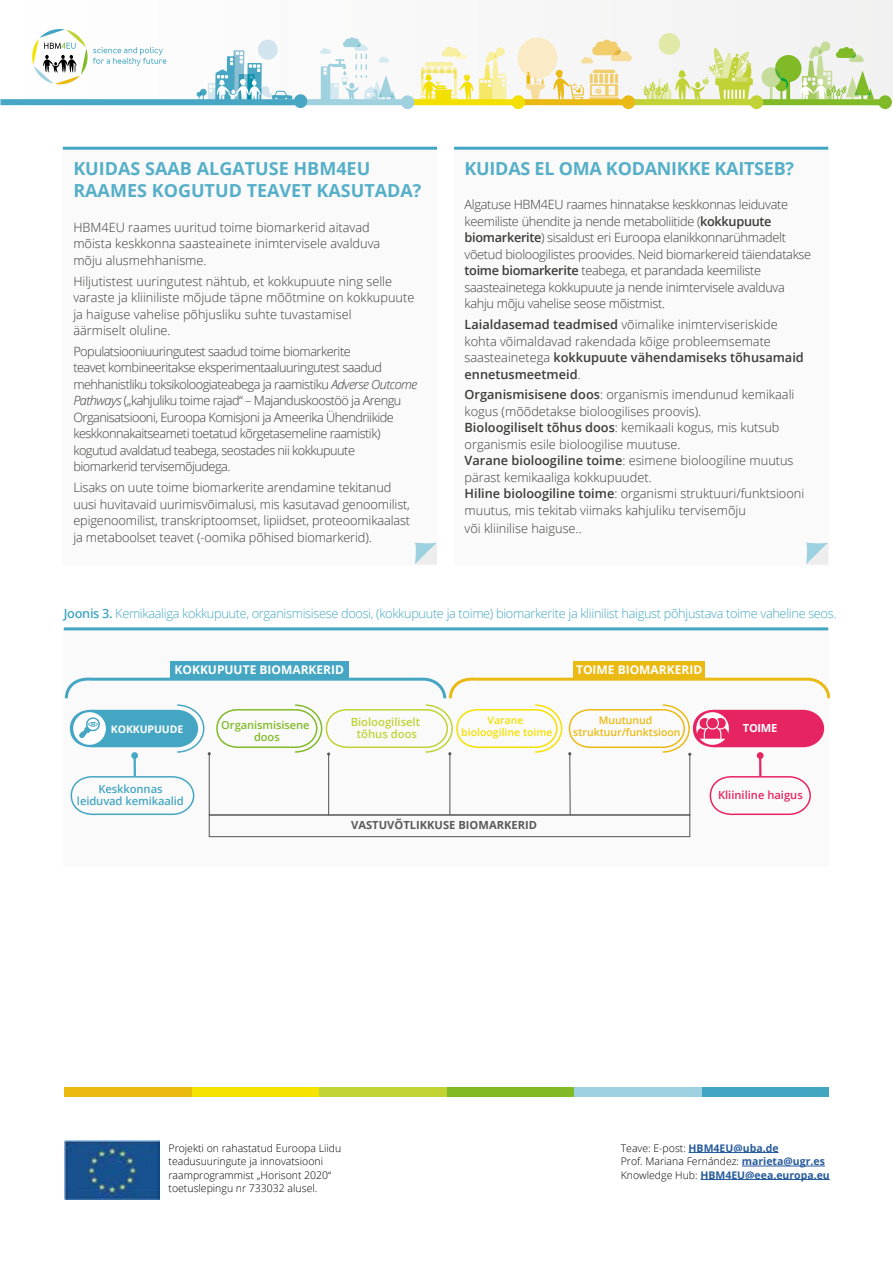
<style>
.page{position:relative;width:893px;height:1263px;background:#fff}
.page>*{position:absolute;margin:0;border:0;box-sizing:border-box;transform-origin:0 0}
.t1{font:700 18px/22.5px "Open Sans";color:#55afc8}
.t2{font:300 12.75px/16.5px "Open Sans";letter-spacing:-.01em;color:#3c3c3b}
.t3{font:300 12.75px/16.5px "Open Sans";letter-spacing:-.04em;color:#3c3c3b}
.t4{font:300 12.75px "Open Sans";letter-spacing:-.025em;color:#42a6c2}
.t5{font:700 12px "Open Sans";color:#fff}
.t6{font:600 11.25px/12px "Open Sans";letter-spacing:-.01em;color:#45a6c3;text-align:center}
.t7{font:600 11.25px/12px "Open Sans";color:#c1d235;text-align:center}
.t8{font:700 11.1px "Open Sans";color:#5b5a5a}
.t9{font:600 11.1px/12.5px "Open Sans";letter-spacing:-.005em;color:#80ba27;text-align:center}
.t10{font:600 11.1px "Open Sans";color:#e72462}
.t11{font:700 11.1px "Open Sans";letter-spacing:-.03em;color:#fff}
.t12{font:300 10.5px/13.5px "Open Sans";color:#000}
.t13{font:600 10.5px/12px "Open Sans";color:#ebba12;text-align:center}
.t14{font:600 10.5px/12px "Open Sans";color:#f4e100;text-align:center}
.t15{font:700 10.5px "Open Sans";letter-spacing:-.01em;color:#fff}
.s1{font-style:italic}
.s2{font-weight:600}
.s3{font-weight:700;color:#275b9b}
</style>
<div class="page">
<div style="left:63px;top:148px;width:374px;height:418px;background:#fafafa"></div>
<hr style="left:63px;top:147px;width:374px;height:3px;background:#42a6c2">
<svg style="left:415px;top:542px;width:22px;height:22px"></svg>
<div style="left:454px;top:148px;width:374px;height:418px;background:#fafafa"></div>
<hr style="left:454px;top:147px;width:374px;height:3px;background:#42a6c2">
<svg style="left:806px;top:542px;width:22px;height:22px"></svg>
<div style="left:64px;top:629px;width:765px;height:237px;background:#fafafa"></div>
<hr style="left:64px;top:627px;width:764px;height:3px;background:#42a6c2">
<div style="left:209px;top:814px;width:481px;height:23px;border:1px solid #5b5a5a"></div>
<div style="left:170px;top:662px;width:178px;height:17px;background:#45a6c3"></div>
<svg style="left:64px;top:676px;width:766px;height:140px"></svg>
<div style="left:573px;top:662px;width:132px;height:17px;background:#ebba12"></div>
<img style="left:64px;top:1141px;width:96px;height:58px">
<div style="left:702px;top:1087px;width:127px;height:10px;background:#42a6c2"></div>
<div style="left:574px;top:1087px;width:128px;height:10px;background:#9ed1e0"></div>
<div style="left:446px;top:1087px;width:128px;height:10px;background:#80ba26"></div>
<div style="left:319px;top:1087px;width:127px;height:10px;background:#c2d433"></div>
<div style="left:191px;top:1087px;width:128px;height:10px;background:#f5e300"></div>
<div style="left:64px;top:1087px;width:127px;height:10px;background:#ebba0f"></div>
<hr style="left:689px;top:1152px;width:90px;height:1px;background:#275b9b">
<hr style="left:742px;top:1166px;width:83px;height:1px;background:#275b9b">
<hr style="left:700px;top:1179px;width:130px;height:1px;background:#275b9b">
<div style="left:0;top:0;width:893px;height:101px;background:#f8f8f8"></div>
<svg style="left:420px;top:47px;width:86px;height:52px"></svg>
<svg style="left:320px;top:37px;width:76px;height:62px"></svg>
<div style="left:659px;top:33px;width:21px;height:22px;background:#e2e9a6;border-radius:50%"></div>
<svg style="left:643px;top:41px;width:231px;height:58px"></svg>
<svg style="left:581px;top:40px;width:51px;height:23px"></svg>
<div style="left:517px;top:38px;width:40px;height:41px;background:#faeac5;border-radius:50%"></div>
<svg style="left:520px;top:69px;width:104px;height:30px"></svg>
<svg style="left:197px;top:40px;width:95px;height:59px"></svg>
<div style="left:756px;top:99px;width:135px;height:6px;background:#80ba27"></div>
<div style="left:628px;top:99px;width:128px;height:6px;background:#c0d236"></div>
<div style="left:516px;top:99px;width:112px;height:6px;background:#eab914"></div>
<div style="left:405px;top:99px;width:111px;height:6px;background:#f3e000"></div>
<div style="left:298px;top:99px;width:107px;height:6px;background:#9fd1de"></div>
<div style="left:0;top:99px;width:297px;height:6px;background:#46a6c3"></div>
<div style="left:401px;top:95px;width:13px;height:14px;background:#9fd1de;border-radius:50%"></div>
<div style="left:750px;top:95px;width:13px;height:14px;background:#c0d236;border-radius:50%"></div>
<div style="left:512px;top:95px;width:13px;height:14px;background:#f3e000;border-radius:50%"></div>
<div style="left:622px;top:95px;width:13px;height:14px;background:#eab914;border-radius:50%"></div>
<div style="left:878px;top:95px;width:14px;height:14px;background:#80ba27;border-radius:50%"></div>
<div style="left:294px;top:94px;width:13px;height:14px;background:#46a6c3;border-radius:50%"></div>
<svg style="left:32px;top:29px;width:134px;height:56px"></svg>
<hr style="left:0;top:0;width:1px;height:101px;background:#fff">
<h1 class="t1" style="left:73px;top:157px;width:350px">KUIDAS SAAB ALGATUSE HBM4EU<br>RAAMES KOGUTUD TEAVET KASUTADA?</h1>
<p class="t2" style="left:73px;top:219px;width:308px">HBM4EU raames uuritud toime biomarkerid aitavad mõista keskkonna saasteainete inimtervisele avalduva mõju alusmehhanisme.</p>
<p class="t2" style="left:73px;top:272px;width:342px">Hiljutistest uuringutest nähtub, et kokkupuute ning selle varaste ja kliiniliste mõjude täpne mõõtmine on kokkupuute ja haiguse vahelise põhjusliku suhte tuvastamisel<br>äärmiselt oluline.</p>
<p class="t3" style="left:73px;top:343px;width:346px">Populatsiooniuuringutest saadud toime biomarkerite<br>teavet kombineeritakse eksperimentaaluuringutest saadud mehhanistliku toksikoloogiateabega ja raamistiku <span class="s1">Adverse Outcome Pathways</span> („kahjuliku toime rajad“ – Majanduskoostöö ja Arengu Organisatsiooni, Euroopa Komisjoni ja Ameerika Ühendriikide keskkonnakaitseameti toetatud kõrgetasemeline raamistik) kogutud avaldatud teabega, seostades nii kokkupuute biomarkerid tervisemõjudega.</p>
<p class="t2" style="left:73px;top:479px;width:338px">Lisaks on uute toime biomarkerite arendamine tekitanud uusi huvitavaid uurimisvõimalusi, mis kasutavad genoomilist, epigenoomilist, transkriptoomset, lipiidset, proteoomikaalast ja metaboolset teavet (-oomika põhised biomarkerid).</p>
<h1 class="t1" style="left:465px;top:157px;width:331px">KUIDAS EL OMA KODANIKKE KAITSEB?</h1>
<p class="t2" style="left:465px;top:196px;width:348px">Algatuse HBM4EU raames hinnatakse keskkonnas leiduvate keemiliste ühendite ja nende metaboliitide (<span class="s2">kokkupuute biomarkerite</span>) sisaldust eri Euroopa elanikkonnarühmadelt võetud bioloogilistes proovides. Neid biomarkereid täiendatakse <span class="s2">toime biomarkerite</span> teabega, et parandada keemiliste saasteainetega kokkupuute ja nende inimtervisele avalduva kahju mõju vahelise seose mõistmist.</p>
<p class="t2" style="left:465px;top:316px;width:341px"><span class="s2">Laialdasemad teadmised</span> võimalike inimterviseriskide kohta võimaldavad rakendada kõige probleemsemate saasteainetega <span class="s2">kokkupuute vähendamiseks tõhusamaid ennetusmeetmeid</span>.</p>
<p class="t2" style="left:465px;top:386px;width:341px"><span class="s2">Organismisisene doos</span>: organismis imendunud kemikaali kogus (mõõdetakse bioloogilises proovis).<br><span class="s2">Bioloogiliselt tõhus doos</span>: kemikaali kogus, mis kutsub organismis esile bioloogilise muutuse.<br><span class="s2">Varane bioloogiline toime</span>: esimene bioloogiline muutus pärast kemikaaliga kokkupuudet.<br><span class="s2">Hiline bioloogiline toime</span>: organismi struktuuri/funktsiooni muutus, mis tekitab viimaks kahjuliku tervisemõju</p>
<p class="t2" style="left:465px;top:520px;width:119px">või kliinilise haiguse..</p>
<p class="t4" style="left:64px;top:604px;width:774px"><span class="s2">Joonis 3.</span> Kemikaaliga kokkupuute, organismisisese doosi, (kokkupuute ja toime) biomarkerite ja kliinilist haigust põhjustava toime vaheline seos.</p>
<p class="t5" style="left:174px;top:662px;width:171px">KOKKUPUUTE BIOMARKERID</p>
<p class="t5" style="left:576px;top:662px;width:128px">TOIME BIOMARKERID</p>
<p class="t7" style="left:351px;top:715px;width:71px">Bioloogiliselt tõhus doos</p>
<p class="t14" style="left:461px;top:714px;width:93px">Varane bioloogiline toime</p>
<p class="t13" style="left:573px;top:714px;width:109px">Muutunud struktuur/funktsioon</p>
<p class="t15" style="left:111px;top:722px;width:74px">KOKKUPUUDE</p>
<p class="t9" style="left:221px;top:718px;width:90px">Organismisisene doos</p>
<p class="t11" style="left:743px;top:720px;width:36px">TOIME</p>
<p class="t6" style="left:77px;top:783px;width:108px">Keskkonnas leiduvad kemikaalid</p>
<p class="t10" style="left:718px;top:788px;width:86px">Kliiniline haigus</p>
<p class="t8" style="left:351px;top:817px;width:187px">VASTUVÕTLIKKUSE BIOMARKERID</p>
<p class="t12" style="left:169px;top:1141px;width:174px">Projekti on rahastatud Euroopa Liidu teadusuuringute ja innovatsiooni raamprogrammist „Horisont 2020“ toetuslepingu nr 733032 alusel.</p>
<p class="t12" style="left:621px;top:1141px;width:211px">Teave: E-post: <span class="s3">HBM4EU@uba.de<br></span>Prof. Mariana Fernández: <span class="s3">marieta@ugr.es<br></span>Knowledge Hub: <span class="s3">HBM4EU@eea.europa.eu</span></p>
</div>
